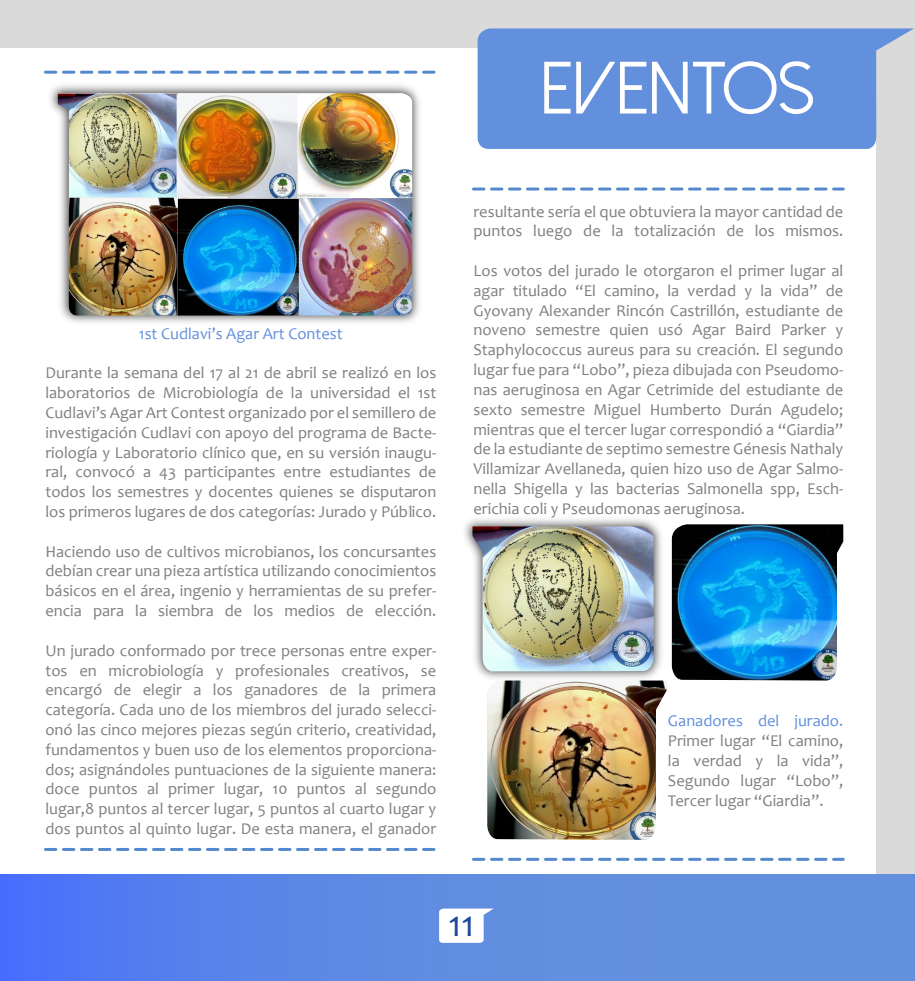
<style>
.page{position:relative;width:915px;height:981px;background:#fff}
.page>*{position:absolute;margin:0;border:0;box-sizing:border-box;transform-origin:0 0}
.t1{font:73.8px "Dolce Vita";letter-spacing:.02em;color:#fff}
.t2{font:37.5px "Candara";color:#1f499b}
.t3{font:16.5px/19.8px "Candara";color:#808080;text-align:justify}
.t4{font:16.5px "Candara";color:#6390dd}
</style>
<div class="page">
<div style="left:1px;top:0;width:914px;height:980px;background:#dadada"></div>
<div style="left:0;top:49px;width:875px;height:904px;background:#fff"></div>
<div style="left:0;top:874px;width:915px;height:106px;background:linear-gradient(to right,#5079f3,#6997d6)"></div>
<svg style="left:477px;top:28px;width:437px;height:121px;background:#6c96dc"></svg>
<svg style="left:439px;top:908px;width:54px;height:34px"></svg>
<img style="left:44px;top:49px;width:450px;height:274px">
<img style="left:58px;top:93px;width:354px;height:222px">
<img style="left:681px;top:524px;width:162px;height:156px">
<svg style="left:473px;top:187px;width:370px;height:3px"></svg>
<svg style="left:473px;top:857px;width:370px;height:3px"></svg>
<svg style="left:45px;top:848px;width:391px;height:2px"></svg>
<img style="left:464px;top:519px;width:217px;height:161px">
<img style="left:472px;top:526px;width:181px;height:145px">
<img style="left:487px;top:680px;width:181px;height:159px">
<h1 class="t1" style="left:541px;top:51px;width:274px">EVENTOS</h1>
<p class="t4" style="left:139px;top:323px;width:205px">1st Cudlavi’s Agar Art Contest</p>
<p class="t3" style="left:45px;top:363px;width:392px">Durante la semana del 17 al 21 de abril se realizó en los laboratorios de Microbiología de la universidad el 1st Cudlavi’s Agar Art Contest organizado por el semillero de investigación Cudlavi con apoyo del programa de Bacte&shy;riología y Laboratorio clínico que, en su versión inaugu&shy;ral, convocó a 43 participantes entre estudiantes de todos los semestres y docentes quienes se disputaron los primeros lugares de dos categorías: Jurado y Público.</p>
<p class="t3" style="left:45px;top:541px;width:392px">Haciendo uso de cultivos microbianos, los concursantes debían crear una pieza artística utilizando conocimientos básicos en el área, ingenio y herramientas de su prefer&shy;encia para la siembra de los medios de elección.</p>
<p class="t3" style="left:45px;top:640px;width:392px">Un jurado conformado por trece personas entre exper&shy;tos en microbiología y profesionales creativos, se encargó de elegir a los ganadores de la primera categoría. Cada uno de los miembros del jurado selecci&shy;onó las cinco mejores piezas según criterio, creatividad, fundamentos y buen uso de los elementos proporciona&shy;dos; asignándoles puntuaciones de la siguiente manera: doce puntos al primer lugar, 10 puntos al segundo lugar,8 puntos al tercer lugar, 5 puntos al cuarto lugar y dos puntos al quinto lugar. De esta manera, el ganador</p>
<p class="t3" style="left:473px;top:201px;width:371px">resultante sería el que obtuviera la mayor cantidad de puntos luego de la totalización de los mismos.</p>
<p class="t3" style="left:473px;top:260px;width:371px">Los votos del jurado le otorgaron el primer lugar al agar titulado “El camino, la verdad y la vida” de Gyovany Alexander Rincón Castrillón, estudiante de noveno semestre quien usó Agar Baird Parker y Staphylococcus aureus para su creación. El segundo lugar fue para “Lobo”, pieza dibujada con Pseudomo&shy;nas aeruginosa en Agar Cetrimide del estudiante de sexto semestre Miguel Humberto Durán Agudelo; mientras que el tercer lugar correspondió a “Giardia” de la estudiante de septimo semestre Génesis Nathaly Villamizar Avellaneda, quien hizo uso de Agar Salmo&shy;nella Shigella y las bacterias Salmonella spp, Esch&shy;erichia coli y Pseudomonas aeruginosa.</p>
<p class="t4" style="left:668px;top:710px;width:177px">Ganadores del jurado.</p>
<p class="t3" style="left:668px;top:730px;width:177px">Primer lugar “El camino, la verdad y la vida”, Segundo lugar “Lobo”, Tercer lugar “Giardia”.</p>
<h2 class="t2" style="left:448px;top:899px;width:28px">11</h2>
</div>
